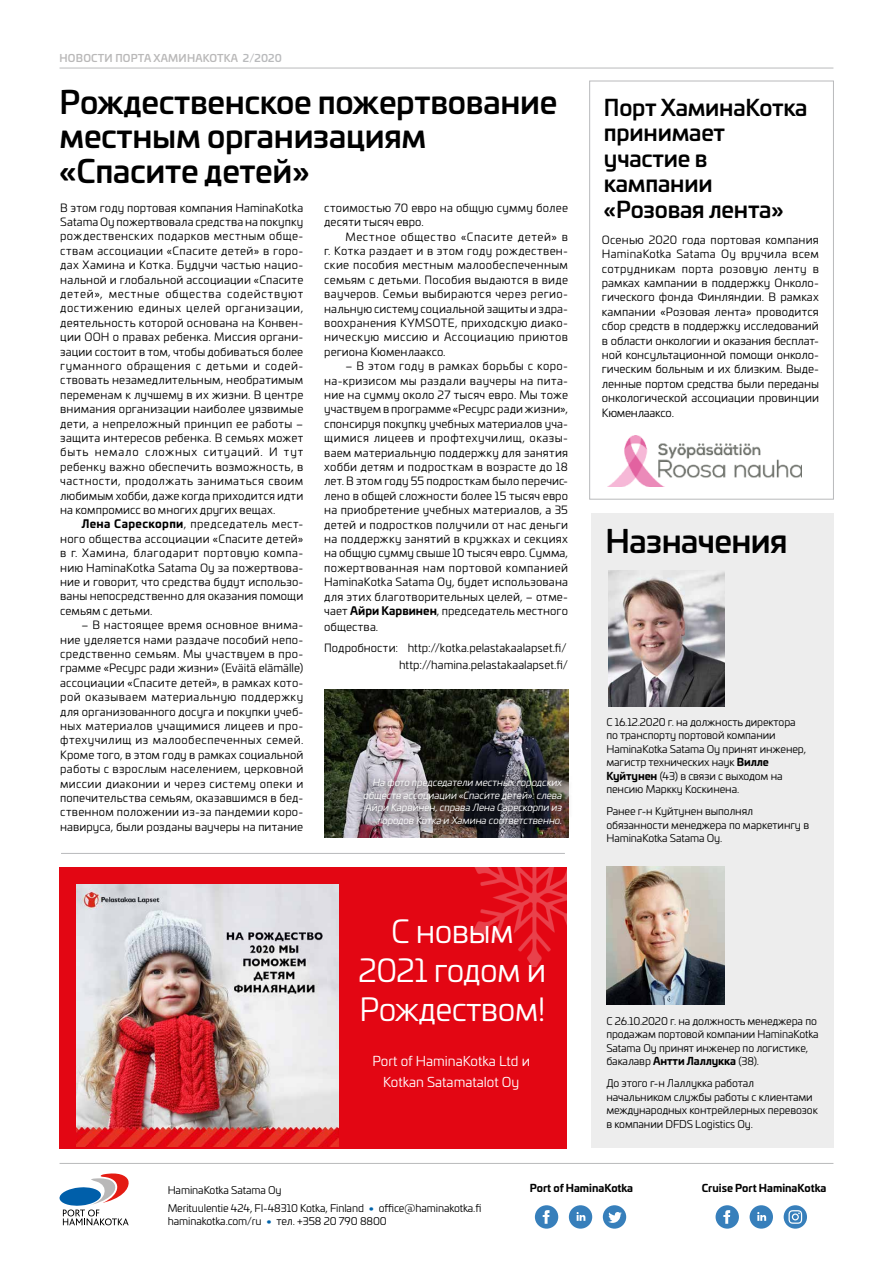
<style>
.page{position:relative;width:893px;height:1263px;background:#fff}
.page>*{position:absolute;margin:0;border:0;box-sizing:border-box;transform-origin:0 0}
.t1{font:500 31.5px/34.5px "Univia Pro";letter-spacing:-.01em;color:#000}
.t2{font:31.5px/39px "Univia Pro";letter-spacing:-.02em;color:#fff;text-align:center}
.t3{font:500 22.5px/25.5px "Univia Pro";letter-spacing:-.01em;color:#000}
.t4{font:13.5px/21px "Univia Pro";color:#fff;text-align:center}
.t5{font:11.25px/14.4px "Univia Pro";letter-spacing:.005em;color:#000;text-align:justify}
.t6{font:10.5px/13.5px "Univia Pro";letter-spacing:-.01em;color:#000}
.t7{font:700 10.5px "Univia Pro";color:#000}
.t8{font:500 10.5px "Univia Pro";letter-spacing:.02em;color:#b9b8b8}
.t9{font:italic 9.75px/12.8px "Univia Pro";letter-spacing:-.01em;color:#fff;text-align:right}
.s1{color:#b9babc}
.s2{font-weight:700}
.s3{font-weight:700;color:#0063aa}
</style>
<div class="page">
<hr style="left:60px;top:1163px;width:773px;height:1px;background:#b9babc">
<hr style="left:60px;top:68px;width:773px;height:1px;background:#b9babc">
<svg style="left:60px;top:1173px;width:69px;height:52px"></svg>
<div style="left:589px;top:81px;width:245px;height:419px;border:1px solid #b9babc"></div>
<img style="left:608px;top:435px;width:193px;height:51px">
<div style="left:591px;top:513px;width:242px;height:635px;background:#ededed"></div>
<img style="left:608px;top:571px;width:117px;height:135px">
<img style="left:606px;top:866px;width:119px;height:139px">
<hr style="left:61px;top:853px;width:504px;height:1px;background:#b9babc">
<img style="left:325px;top:689px;width:243px;height:148px">
<img style="left:359px;top:774px;width:211px;height:62px">
<svg style="left:535px;top:1205px;width:23px;height:24px"></svg>
<svg style="left:569px;top:1205px;width:23px;height:24px"></svg>
<svg style="left:603px;top:1205px;width:23px;height:23px"></svg>
<svg style="left:784px;top:1205px;width:23px;height:24px"></svg>
<svg style="left:716px;top:1205px;width:23px;height:24px"></svg>
<svg style="left:750px;top:1205px;width:23px;height:24px"></svg>
<div style="left:60px;top:867px;width:507px;height:281px;background:#e30613"></div>
<img style="left:76px;top:884px;width:262px;height:262px">
<img style="left:472px;top:867px;width:95px;height:99px">
<p class="t8" style="left:60px;top:50px;width:224px">НОВОСТИ ПОРТА ХАМИНАКОТКА <span class="s1">2/2020</span></p>
<h1 class="t1" style="left:60px;top:83px;width:499px">Рождественское пожертвование местным организациям «Спасите детей»</h1>
<p class="t5" style="left:324px;top:200px;width:245px">стоимостью 70 евро на общую сумму более десяти тысяч евро.</p>
<p class="t5" style="left:324px;top:229px;width:245px;text-indent:21px">Местное общество «Спасите детей» в г. Котка раздает и в этом году рождествен&shy;ские пособия местным малообеспеченным семьям с детьми. Пособия выдаются в виде ваучеров. Семьи выбираются через регио&shy;нальную систему социальной защиты и здра&shy;воохранения KYMSOTE, приходскую диако&shy;ническую миссию и Ассоциацию приютов региона Кюменлааксо.</p>
<p class="t5" style="left:324px;top:358px;width:245px;text-indent:21px">– В этом году в рамках борьбы с коро&shy;на-кризисом мы раздали ваучеры на пита&shy;ние на сумму около 27 тысяч евро. Мы тоже участвуем в программе «Ресурс ради жизни», спонсируя покупку учебных материалов уча&shy;щимися лицеев и профтехучилищ, оказы&shy;ваем материальную поддержку для занятия хобби детям и подросткам в возрасте до 18 лет. В этом году 55 подросткам было перечис&shy;лено в общей сложности более 15 тысяч евро на приобретение учебных материалов, а 35 детей и подростков получили от нас деньги на поддержку занятий в кружках и секциях на общую сумму свыше 10 тысяч евро. Сумма, пожертвованная нам портовой компанией HaminaKotka Satama Oy, будет использована для этих благотворительных целей, – отме&shy;чает <span class="s2">Айри Карвинен</span>, председатель местного</p>
<p class="t5" style="left:324px;top:616px;width:244px;line-height:20.7px">общества.<br>Подробности: http://kotka.pelastakaalapset.fi/</p>
<p class="t5" style="left:399px;top:657px;width:170px">http://hamina.pelastakaalapset.fi/</p>
<h2 class="t3" style="left:604px;top:93px;width:205px">Порт ХаминаКотка принимает участие в кампании</h2>
<p class="t5" style="left:60px;top:200px;width:245px">В этом году портовая компания HaminaKotka</p>
<h2 class="t3" style="left:604px;top:195px;width:181px">«Розовая лента»</h2>
<p class="t5" style="left:60px;top:214px;width:245px">Satama Oy пожертвовала средства на покупку рождественских подарков местным обще&shy;ствам ассоциации «Спасите детей» в горо&shy;дах Хамина и Котка. Будучи частью нацио&shy;нальной и глобальной ассоциации «Спасите детей», местные общества содействуют достижению единых целей организации, деятельность которой основана на Конвен&shy;ции ООН о правах ребенка. Миссия органи&shy;зации состоит в том, чтобы добиваться более гуманного обращения с детьми и содей&shy;ствовать незамедлительным, необратимым переменам к лучшему в их жизни. В центре внимания организации наиболее уязвимые дети, а непреложный принцип ее работы – защита интересов ребенка. В семьях может быть немало сложных ситуаций. И тут ребенку важно обеспечить возможность, в частности, продолжать заниматься своим любимым хобби, даже когда приходится идти на компромисс во многих других вещах.</p>
<p class="t5" style="left:60px;top:516px;width:245px;text-indent:21px"><span class="s2">Лена Сарескорпи</span>, председатель мест&shy;ного общества ассоциации «Спасите детей» в г. Хамина, благодарит портовую компа&shy;нию HaminaKotka Satama Oy за пожертвова&shy;ние и говорит, что средства будут использо&shy;ваны непосредственно для оказания помощи семьям с детьми.</p>
<p class="t5" style="left:60px;top:617px;width:245px;text-indent:21px">– В настоящее время основное внима&shy;ние уделяется нами раздаче пособий непо&shy;средственно семьям. Мы участвуем в про&shy;грамме «Ресурс ради жизни» (Eväitä elämälle) ассоциации «Спасите детей», в рамках кото&shy;рой оказываем материальную поддержку для организованного досуга и покупки учеб&shy;ных материалов учащимися лицеев и про&shy;фтехучилищ из малообеспеченных семей.<br>Кроме того, в этом году в рамках социальной работы с взрослым населением, церковной миссии диаконии и через систему опеки и попечительства семьям, оказавшимся в бед&shy;ственном положении из-за пандемии коро&shy;навируса, были розданы ваучеры на питание</p>
<p class="t5" style="left:602px;top:232px;width:219px">Осенью 2020 года портовая компания HaminaKotka Satama Oy вручила всем сотрудникам порта розовую ленту в рамках кампании в поддержку Онколо&shy;гического фонда Финляндии. В рамках кампании «Розовая лента» проводится сбор средств в поддержку исследований в области онкологии и оказания бесплат&shy;ной консультационной помощи онколо&shy;гическим больным и их близким. Выде&shy;ленные портом средства были переданы онкологической ассоциации провинции Кюменлааксо.</p>
<h1 class="t1" style="left:606px;top:522px;width:184px">Назначения</h1>
<p class="t6" style="left:606px;top:715px;width:201px">С 16.12.2020 г. на должность директора по транспорту портовой компании HaminaKotka Satama Oy принят инженер, магистр технических наук <span class="s2">Вилле Куйтунен</span> (43) в связи с выходом на пенсию Маркку Коскинена.</p>
<p class="t6" style="left:606px;top:804px;width:204px">Ранее г-н Куйтунен выполнял обязанности менеджера по маркетингу в<br>HaminaKotka Satama Oy.</p>
<p class="t9" style="left:363px;top:775px;width:200px">На фото председатели местных городских обществ ассоциации «Спасите детей»: слева Айри Карвинен, справа Лена Сарескорпи из городов Котка и Хамина соответственно.</p>
<h1 class="t2" style="left:359px;top:911px;width:189px">С новым<br>2021 годом и<br>Рождеством!</h1>
<p class="t4" style="left:372px;top:1050px;width:159px">Port of HaminaKotka Ltd и<br>Kotkan Satamatalot Oy</p>
<p class="t6" style="left:606px;top:1014px;width:214px">С 26.10.2020 г. на должность менеджера по продажам портовой компании HaminaKotka Satama Oy принят инженер по логистике, бакалавр <span class="s2">Антти Лаллукка</span> (38).</p>
<p class="t6" style="left:606px;top:1076px;width:213px">До этого г-н Лаллукка работал начальником службы работы с клиентами международных контрейлерных перевозок в компании DFDS Logistics Oy.</p>
<p class="t6" style="left:168px;top:1180px;width:315px;line-height:17.7px">HaminaKotka Satama Oy<br>Merituulentie 424, FI-48310 Kotka, Finland <span class="s3">•</span> office@haminakotka.fi</p>
<p class="t6" style="left:168px;top:1214px;width:221px">haminakotka.com/ru <span class="s3">•</span> тел. +358 20 790 8800</p>
<p class="t7" style="left:530px;top:1179px;width:105px">Port of HaminaKotka</p>
<p class="t7" style="left:702px;top:1179px;width:126px">Cruise Port HaminaKotka</p>
</div>
